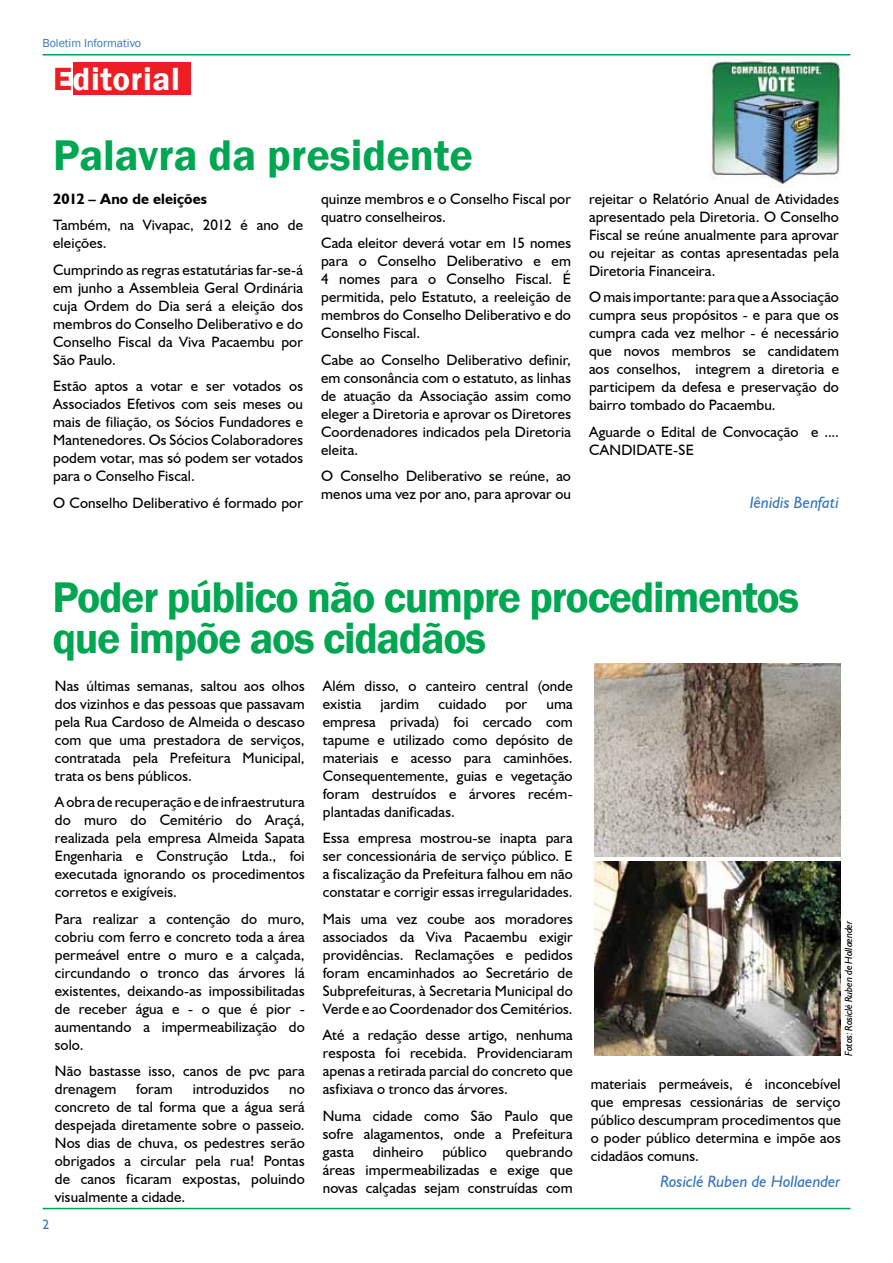
<style>
.page{position:relative;width:893px;height:1263px;background:#fff}
.page>*{position:absolute;margin:0;border:0;box-sizing:border-box;transform-origin:0 0}
.t1{font:600 44.1px/40.5px "Franklin Gothic";letter-spacing:-.03em;color:#00a651}
.t2{font:600 44.1px "Franklin Gothic";color:#00a651}
.t3{font:600 33px "Franklin Gothic";letter-spacing:.02em;color:#fff}
.t4{font:italic 16.5px "Humanist 521 BT";color:#3777bc}
.t5{font:15px/18px "Humanist 521 BT";letter-spacing:.01em;color:#000;text-align:justify}
.t6{font:700 15px "Humanist 521 BT";letter-spacing:.01em;color:#000}
.t7{font:13.5px "Humanist 521 BT";color:#3777bc}
.t8{font:12px "Franklin Gothic";color:#3777bc}
.t9{font:italic 10.5px "Humanist 521 BT";letter-spacing:-.015em;color:#000}
.s1{color:#ed1d24}
</style>
<div class="page">
<hr style="left:43px;top:54px;width:807px;height:1px;background:#00a651">
<hr style="left:43px;top:1208px;width:807px;height:1px;background:#00a651">
<div style="left:73px;top:62px;width:118px;height:32px;background:#ed1d24"></div>
<img style="left:709px;top:58px;width:135px;height:129px">
<img style="left:594px;top:862px;width:246px;height:193px">
<img style="left:594px;top:663px;width:246px;height:193px">
<p class="t8" style="left:42px;top:35px;width:100px">Boletim Informativo</p>
<h2 class="t3" style="left:53px;top:59px;width:128px"><span class="s1">E</span>ditorial</h2>
<h1 class="t2" style="left:53px;top:129px;width:421px">Palavra da presidente</h1>
<p class="t6" style="left:53px;top:189px;width:155px">2012 – Ano de eleições</p>
<p class="t5" style="left:53px;top:216px;width:251px">Também, na Vivapac, 2012 é ano de eleições.</p>
<p class="t5" style="left:53px;top:260px;width:251px">Cumprindo as regras estatutárias far-se-á em junho a Assembleia Geral Ordinária cuja Ordem do Dia será a eleição dos membros do Conselho Deliberativo e do Conselho Fiscal da Viva Pacaembu por São Paulo.</p>
<p class="t5" style="left:53px;top:377px;width:251px">Estão aptos a votar e ser votados os Associados Efetivos com seis meses ou mais de filiação, os Sócios Fundadores e Mantenedores. Os Sócios Colaboradores podem votar, mas só podem ser votados para o Conselho Fiscal.</p>
<p class="t5" style="left:53px;top:493px;width:251px">O Conselho Deliberativo é formado por</p>
<p class="t5" style="left:321px;top:189px;width:251px">quinze membros e o Conselho Fiscal por quatro conselheiros.</p>
<p class="t5" style="left:321px;top:234px;width:251px">Cada eleitor deverá votar em 15 nomes para o Conselho Deliberativo e em 4 nomes para o Conselho Fiscal. É permitida, pelo Estatuto, a reeleição de membros do Conselho Deliberativo e do Conselho Fiscal.</p>
<p class="t5" style="left:321px;top:350px;width:251px">Cabe ao Conselho Deliberativo definir, em consonância com o estatuto, as linhas de atuação da Associação assim como eleger a Diretoria e aprovar os Diretores Coordenadores indicados pela Diretoria eleita.</p>
<p class="t5" style="left:321px;top:467px;width:251px">O Conselho Deliberativo se reúne, ao menos uma vez por ano, para aprovar ou</p>
<p class="t5" style="left:589px;top:189px;width:251px">rejeitar o Relatório Anual de Atividades apresentado pela Diretoria. O Conselho Fiscal se reúne anualmente para aprovar ou rejeitar as contas apresentadas pela Diretoria Financeira.</p>
<p class="t5" style="left:589px;top:288px;width:251px">O mais importante: para que a Associação cumpra seus propósitos - e para que os cumpra cada vez melhor - é necessário que novos membros se candidatem aos conselhos, integrem a diretoria e participem da defesa e preservação do bairro tombado do Pacaembu.</p>
<p class="t5" style="left:589px;top:422px;width:251px">Aguarde o Edital de Convocação e ....<br>CANDIDATE-SE</p>
<p class="t4" style="left:750px;top:492px;width:91px">Iênidis Benfati</p>
<h1 class="t1" style="left:52px;top:578px;width:748px">Poder público não cumpre procedimentos que impõe aos cidadãos</h1>
<p class="t5" style="left:55px;top:676px;width:251px">Nas últimas semanas, saltou aos olhos dos vizinhos e das pessoas que passavam pela Rua Cardoso de Almeida o descaso com que uma prestadora de serviços, contratada pela Prefeitura Municipal, trata os bens públicos.</p>
<p class="t5" style="left:55px;top:793px;width:251px">A obra de recuperação e de infraestrutura do muro do Cemitério do Araçá, realizada pela empresa Almeida Sapata Engenharia e Construção Ltda., foi executada ignorando os procedimentos corretos e exigíveis.</p>
<p class="t5" style="left:55px;top:909px;width:251px">Para realizar a contenção do muro, cobriu com ferro e concreto toda a área permeável entre o muro e a calçada, circundando o tronco das árvores lá existentes, deixando-as impossibilitadas de receber água e - o que é pior - aumentando a impermeabilização do solo.</p>
<p class="t5" style="left:55px;top:1062px;width:251px">Não bastasse isso, canos de pvc para drenagem</p>
<p class="t5" style="left:323px;top:676px;width:251px">Além disso, o canteiro central (onde existia</p>
<p class="t5" style="left:381px;top:694px;width:40px">jardim</p>
<p class="t5" style="left:438px;top:694px;width:49px">cuidado</p>
<p class="t5" style="left:506px;top:694px;width:23px">por</p>
<p class="t5" style="left:323px;top:694px;width:251px;text-indent:224px">uma empresa privada) foi cercado com tapume e utilizado como depósito de materiais e acesso para caminhões.<br>Consequentemente, guias e vegetação foram destruídos e árvores recém&shy;plantadas danificadas.</p>
<p class="t5" style="left:323px;top:829px;width:251px">Essa empresa mostrou-se inapta para ser concessionária de serviço público. E a fiscalização da Prefeitura falhou em não constatar e corrigir essas irregularidades.</p>
<p class="t5" style="left:323px;top:909px;width:251px">Mais uma vez coube aos moradores associados da Viva Pacaembu exigir providências. Reclamações e pedidos foram encaminhados ao Secretário de Subprefeituras, à Secretaria Municipal do Verde e ao Coordenador dos Cemitérios.</p>
<p class="t5" style="left:323px;top:1026px;width:251px">Até a redação desse artigo, nenhuma resposta foi recebida. Providenciaram apenas a retirada parcial do concreto que asfixiava o tronco das árvores.</p>
<p class="t5" style="left:323px;top:1106px;width:251px">Numa cidade como São Paulo que sofre alagamentos, onde a Prefeitura gasta</p>
<p class="t9" style="left:842px;top:1056px;width:137px;rotate:-90deg">Fotos: Rosiclé Ruben de Hollaender</p>
<p class="t5" style="left:591px;top:1074px;width:251px">materiais permeáveis, é inconcebível que empresas cessionárias de serviço público descumpram procedimentos que o poder público determina e impõe aos cidadãos comuns.</p>
<p class="t4" style="left:660px;top:1171px;width:182px">Rosiclé Ruben de Hollaender</p>
<p class="t5" style="left:136px;top:1080px;width:38px">foram</p>
<p class="t5" style="left:193px;top:1080px;width:78px">introduzidos</p>
<p class="t5" style="left:55px;top:1080px;width:251px;text-indent:234px">no concreto de tal forma que a água será despejada diretamente sobre o passeio.<br>Nos dias de chuva, os pedestres serão obrigados a circular pela rua! Pontas de canos ficaram expostas, poluindo visualmente a cidade.</p>
<p class="t5" style="left:373px;top:1142px;width:52px">dinheiro</p>
<p class="t5" style="left:442px;top:1142px;width:46px">público</p>
<p class="t5" style="left:323px;top:1142px;width:251px;text-indent:183px">quebrando áreas impermeabilizadas e exige que novas calçadas sejam construídas com</p>
<p class="t7" style="left:42px;top:1216px;width:8px">2</p>
</div>
